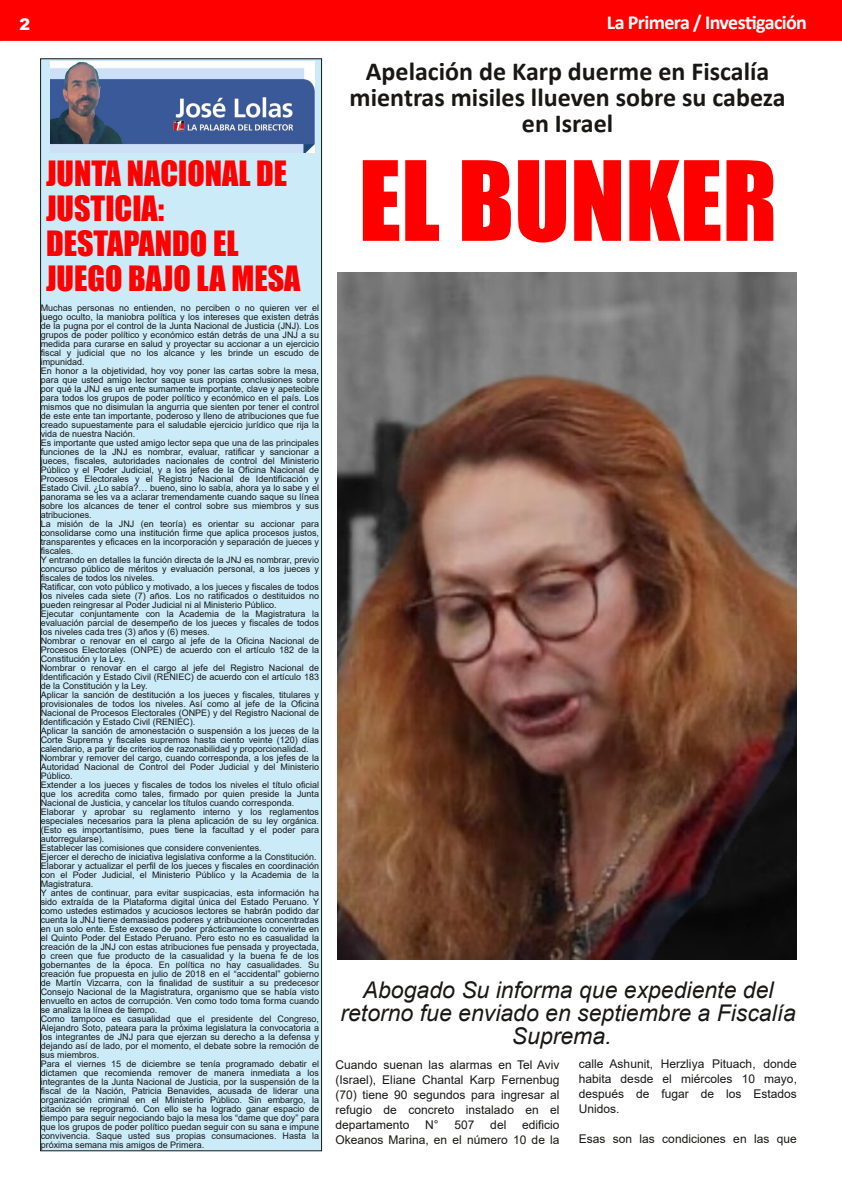
<style>
.page{position:relative;width:842px;height:1191px;background:#fff}
.page>*{position:absolute;margin:0;border:0;box-sizing:border-box;transform-origin:0 0}
.t1{font:102px "Impact";color:#f00}
.t2{font:32px/35px "Impact";color:#f00}
.t3{font:700 26px/26px "Calibri";color:#181715;text-align:center}
.t4{font:italic 23px/23px "Arial";color:#181715;text-align:center}
.t5{font:700 20px "Calibri";letter-spacing:-.03em;color:#fff}
.t6{font:900 16px "Arial";color:#fff}
.t7{font:12px/15px "Arial";color:#181715;text-align:justify}
.t8{font:9px/9px "Arial";color:#181715}
</style>
<div class="page">
<div style="left:41px;top:59px;width:281px;height:1091px;background:#ccebf9"></div>
<img style="left:50px;top:62px;width:265px;height:90px">
<div style="left:0;top:1px;width:841px;height:39px;background:#f00"></div>
<div style="left:0;top:0;width:842px;height:41px;border:1px solid #f00"></div>
<img style="left:337px;top:272px;width:460px;height:687px">
<h3 class="t6" style="left:19px;top:13px;width:12px">2</h3>
<h3 class="t5" style="left:607px;top:14px;width:202px">La Primera / Investigación</h3>
<h2 class="t2" style="left:46px;top:156px;width:256px">JUNTA NACIONAL DE<br>JUSTICIA:<br>DESTAPANDO EL<br>JUEGO BAJO LA MESA</h2>
<p class="t8" style="left:41px;top:303px;width:280px">Muchas personas no entienden, no perciben o no quieren ver el juego oculto, la maniobra política y los intereses que existen detrás de la pugna por el control de la Junta Nacional de Justicia (JNJ). Los grupos de poder político y económico están detrás de una JNJ a su medida para curarse en salud y proyectar su accionar a un ejercicio fiscal y judicial que no los alcance y les brinde un escudo de impunidad.<br>En honor a la objetividad, hoy voy poner las cartas sobre la mesa, para que usted amigo lector saque sus propias conclusiones sobre por qué la JNJ es un ente sumamente importante, clave y apetecible para todos los grupos de poder político y económico en el país. Los mismos que no disimulan la angurria que sienten por tener el control de este ente tan importante, poderoso y lleno de atribuciones que fue creado supuestamente para el saludable ejercicio jurídico que rija la vida de nuestra Nación.<br>Es importante que usted amigo lector sepa que una de las principales funciones de la JNJ es nombrar, evaluar, ratificar y sancionar a jueces, fiscales, autoridades nacionales de control del Ministerio Público y el Poder Judicial, y a los jefes de la Oficina Nacional de Procesos Electorales y el Registro Nacional de Identificación y Estado Civil. ¿Lo sabía?… bueno, sino lo sabía, ahora ya lo sabe y el panorama se les va a aclarar tremendamente cuando saque su línea sobre los alcances de tener el control sobre sus miembros y sus atribuciones.<br>La misión de la JNJ (en teoría) es orientar su accionar para consolidarse como una institución firme que aplica procesos justos, transparentes y eficaces en la incorporación y separación de jueces y fiscales.<br>Y entrando en detalles la función directa de la JNJ es nombrar, previo concurso público de méritos y evaluación personal, a los jueces y fiscales de todos los niveles.<br>Ratificar, con voto público y motivado, a los jueces y fiscales de todos los niveles cada siete (7) años. Los no ratificados o destituidos no pueden reingresar al Poder Judicial ni al Ministerio Público.<br>Ejecutar conjuntamente con la Academia de la Magistratura la evaluación parcial de desempeño de los jueces y fiscales de todos los niveles cada tres (3) años y (6) meses.<br>Nombrar o renovar en el cargo al jefe de la Oficina Nacional de Procesos Electorales (ONPE) de acuerdo con el artículo 182 de la Constitución y la Ley.<br>Nombrar o renovar en el cargo al jefe del Registro Nacional de Identificación y Estado Civil (RENIEC) de acuerdo con el artículo 183 de la Constitución y la Ley.<br>Aplicar la sanción de destitución a los jueces y fiscales, titulares y provisionales de todos los niveles. Así como al jefe de la Oficina Nacional de Procesos Electorales (ONPE) y del Registro Nacional de Identificación y Estado Civil (RENIEC).<br>Aplicar la sanción de amonestación o suspensión a los jueces de la Corte Suprema y fiscales supremos hasta ciento veinte (120) días calendario, a partir de criterios de razonabilidad y proporcionalidad.<br>Nombrar y remover del cargo, cuando corresponda, a los jefes de la Autoridad Nacional de Control del Poder Judicial y del Ministerio Público.<br>Extender a los jueces y fiscales de todos los niveles el título oficial que los acredita como tales, firmado por quien preside la Junta Nacional de Justicia, y cancelar los títulos cuando corresponda.<br>Elaborar y aprobar su reglamento interno y los reglamentos especiales necesarios para la plena aplicación de su ley orgánica. (Esto es importantísimo, pues tiene la facultad y el poder para autorregularse).<br>Establecer las comisiones que considere convenientes.<br>Ejercer el derecho de iniciativa legislativa conforme a la Constitución.<br>Elaborar y actualizar el perfil de los jueces y fiscales en coordinación con el Poder Judicial, el Ministerio Público y la Academia de la Magistratura.<br>Y antes de continuar, para evitar suspicacias, esta información ha sido extraída de la Plataforma digital única del Estado Peruano. Y como ustedes estimados y acuciosos lectores se habrán podido dar cuenta la JNJ tiene demasiados poderes y atribuciones concentradas en un solo ente. Este exceso de poder prácticamente lo convierte en el Quinto Poder del Estado Peruano. Pero esto no es casualidad la creación de la JNJ con estas atribuciones fue pensada y proyectada, o creen que fue producto de la casualidad y la buena fe de los gobernantes de la época. En política no hay casualidades. Su creación fue propuesta en julio de 2018 en el “accidental” gobierno de Martín Vizcarra, con la finalidad de sustituir a su predecesor Consejo Nacional de la Magistratura, organismo que se había visto envuelto en actos de corrupción. Ven como todo toma forma cuando se analiza la línea de tiempo.<br>Como tampoco es casualidad que el presidente del Congreso, Alejandro Soto, pateara para la próxima legislatura la convocatoria a los integrantes de JNJ para que ejerzan su derecho a la defensa y dejando así de lado, por el momento, el debate sobre la remoción de sus miembros.<br>Para el viernes 15 de diciembre se tenía programado debatir el dictamen que recomienda remover de manera inmediata a los integrantes de la Junta Nacional de Justicia, por la suspensión de la fiscal de la Nación, Patricia Benavides, acusada de liderar una organización criminal en el Ministerio Público. Sin embargo, la citación se reprogramó. Con ello se ha logrado ganar espacio de tiempo para seguir negociando bajo la mesa los “dame que doy” para que los grupos de poder político puedan seguir con su sana e impune convivencia. Saque usted sus propias consumaciones. Hasta la próxima semana mis amigos de Primera.</p>
<h3 class="t3" style="left:350px;top:60px;width:438px">Apelación de Karp duerme en Fiscalía mientras misiles llueven sobre su cabeza en Israel</h3>
<h1 class="t1" style="left:359px;top:138px;width:420px">EL BUNKER</h1>
<h3 class="t4" style="left:340px;top:978px;width:457px">Abogado Su informa que expediente del retorno fue enviado en septiembre a Fiscalía<br>Suprema.</h3>
<h3 class="t7" style="left:335px;top:1057px;width:226px">Cuando suenan las alarmas en Tel Aviv (Israel), Eliane Chantal Karp Fernenbug (70) tiene 90 segundos para ingresar al refugio de concreto instalado en el departamento</h3>
<h3 class="t7" style="left:579px;top:1056px;width:220px">calle Ashunit, Herzliya Pituach, donde habita desde el miércoles 10 mayo, después de fugar de los Estados Unidos.</h3>
<h3 class="t7" style="left:579px;top:1131px;width:220px">Esas son las condiciones en las que</h3>
<h3 class="t7" style="left:335px;top:1117px;width:226px;text-align:right">edificio<br>Okeanos Marina, en el número 10 de la</h3>
<h3 class="t7" style="left:425px;top:1117px;width:15px">N°</h3>
<h3 class="t7" style="left:454px;top:1117px;width:22px">507</h3>
<h3 class="t7" style="left:490px;top:1117px;width:18px">del</h3>
</div>
